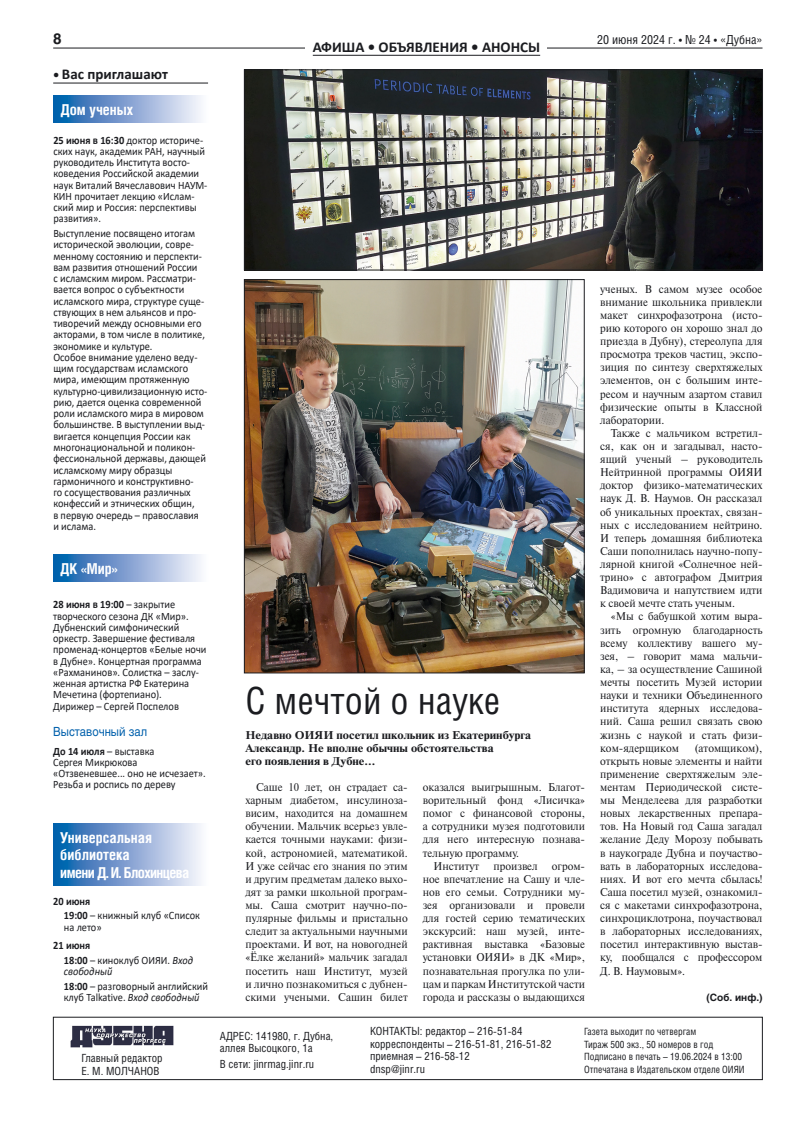
<style>
.page{position:relative;width:798px;height:1134px;background:#fff}
.page>*{position:absolute;margin:0;border:0;box-sizing:border-box;transform-origin:0 0}
.t1{font:37.5px "Helios Cond C";color:#1b1c20}
.t2{font:700 15px/17.5px "Helios Cond C";color:#fff}
.t3{font:700 15px "Calibri";color:#1b1c20}
.t4{font:700 15px "Helios C";color:#1b1c20}
.t5{font:12.5px "Helios Cond C";color:#1b1c20}
.t6{font:12.5px "Helios C";color:#0060ac;scale:.9 1}
.t7{font:11.25px/13.1px "Newton C";color:#1b1c20;text-align:justify;scale:.95 1}
.t8{font:11.25px/11.2px "Calibri";color:#1b1c20;scale:.92 1}
.t9{font:11.25px/12.5px "Helios Cond C";color:#1b1c20}
.t10{font:700 11.25px/13.1px "Newton C";color:#1b1c20;scale:1.1 1}
.t11{font:10px/12.5px "Helios Cond C";color:#1b1c20}
.t12{font:700 10px "Helios C";color:#1b1c20}
.s1{font-size:12.5px}
.s2{font-weight:700}
.s3{font-style:italic}
</style>
<div class="page">
<hr style="left:53px;top:48px;width:709px;height:1px;background:#1b1c20">
<div style="left:53px;top:1017px;width:709px;height:63px;border:1px solid #1b1c20"></div>
<img style="left:71px;top:1025px;width:103px;height:22px">
<div style="left:305px;top:37px;width:242px;height:15px;background:#fff"></div>
<hr style="left:313px;top:55px;width:227px;height:1px;background:#1b1c20">
<hr style="left:53px;top:83px;width:155px;height:1px;background:#1b1c20">
<svg style="left:53px;top:555px;width:148px;height:26px;background:#7ea3d1"></svg>
<svg style="left:53px;top:824px;width:148px;height:61px;background:#7da3d1"></svg>
<svg style="left:53px;top:96px;width:148px;height:26px;background:#7ea3d1"></svg>
<img style="left:246px;top:282px;width:336px;height:389px">
<div style="left:244px;top:280px;width:340px;height:393px;border:1px solid #1b1c20"></div>
<img style="left:246px;top:72px;width:514px;height:196px">
<div style="left:244px;top:70px;width:518px;height:200px;border:1px solid #1b1c20"></div>
<h2 class="t4" style="left:53px;top:29px;width:10px">8</h2>
<p class="t5" style="left:596px;top:32px;width:167px">20 июня 2024 г. • № 24 • «Дубна»</p>
<h2 class="t3" style="left:313px;top:36px;width:229px">АФИША • ОБЪЯВЛЕНИЯ • АНОНСЫ</h2>
<h2 class="t3" style="left:53px;top:64px;width:116px"><span class="s1">•</span> Вас приглашают</h2>
<h2 class="t2" style="left:60px;top:101px;width:74px">Дом ученых</h2>
<p class="t8" style="left:53px;top:134px;width:169px"><span class="s2">25 июня в 16:30</span> доктор историче&shy;ских наук, академик РАН, научный руководитель Института восто&shy;коведения Российской академии наук Виталий Вячеславович НАУМ-<br>КИН прочитает лекцию «Ислам&shy;ский мир и Россия: перспективы развития».</p>
<p class="t8" style="left:53px;top:228px;width:169px">Выступление посвящено итогам исторической эволюции, совре&shy;менному состоянию и перспекти&shy;вам развития отношений России<br>с исламским миром. Рассматри&shy;вается вопрос о субъектности исламского мира, структуре суще&shy;ствующих в нем альянсов и про&shy;тиворечий между основными его акторами, в том числе в политике, экономике и культуре.<br>Особое внимание уделено веду&shy;щим государствам исламского мира, имеющим протяженную культурно-цивилизационную исто&shy;рию, дается оценка современной роли исламского мира в мировом большинстве. В выступлении выд&shy;вигается концепция России как многонациональной и поликон&shy;фессиональной державы, дающей исламскому миру образцы гармоничного и конструктивно-<br>го сосуществования различных конфессий и этнических общин,<br>в первую очередь – православия<br>и ислама.</p>
<h2 class="t2" style="left:60px;top:559px;width:59px">ДК «Мир»</h2>
<p class="t8" style="left:53px;top:599px;width:168px"><span class="s2">28 июня в 19:00</span> – закрытие творческого сезона ДК «Мир».<br>Дубненский симфонический оркестр. Завершение фестиваля променад-концертов «Белые ночи в Дубне». Концертная программа «Рахманинов». Солистка – заслу&shy;женная артистка РФ Екатерина<br>Мечетина (фортепиано).<br>Дирижер – Сергей Поспелов</p>
<p class="t6" style="left:53px;top:724px;width:106px">Выставочный зал</p>
<p class="t8" style="left:53px;top:745px;width:167px"><span class="s2">До 14 июля</span> – выставка<br>Сергея Микрюкова «Отзвеневшее... оно не исчезает».<br>Резьба и роспись по дереву</p>
<h2 class="t2" style="left:60px;top:828px;width:131px">Универсальная библиотека<br>имени Д. И. Блохинцева</h2>
<p class="t8" style="left:64px;top:893px;width:150px;line-height:14.8px;text-indent:-11px"><span class="s2">20 июня<br>19:00</span> – книжный клуб «Список</p>
<p class="t8" style="left:64px;top:921px;width:43px">на лето»</p>
<p class="t8" style="left:64px;top:937px;width:142px;line-height:14.8px;text-indent:-11px"><span class="s2">21 июня<br>18:00</span> – киноклуб ОИЯИ. <span class="s3">Вход</span></p>
<p class="t8" style="left:64px;top:963px;width:158px;line-height:14.8px"><span class="s3">свободный<br></span><span class="s2">18:00</span> – разговорный английский</p>
<p class="t8" style="left:64px;top:991px;width:149px">клуб Talkative. <span class="s3">Вход свободный</span></p>
<p class="t9" style="left:81px;top:1052px;width:83px">Главный редактор<br>Е. М. МОЛЧАНОВ</p>
<h1 class="t1" style="left:245px;top:678px;width:256px">С мечтой о науке</h1>
<p class="t10" style="left:245px;top:728px;width:261px">Недавно ОИЯИ посетил школьник из Екатеринбурга<br>Александр. Не вполне обычны обстоятельства<br>его появления в Дубне…</p>
<p class="t7" style="left:245px;top:780px;width:172px;text-indent:11px">Саше 10 лет, он страдает са&shy;харным диабетом, инсулиноза&shy;висим, находится на домашнем обучении. Мальчик всерьез увле&shy;кается точными науками: физи&shy;кой, астрономией, математикой.<br>И уже сейчас его знания по этим и другим предметам далеко выхо&shy;дят за рамки школьной програм&shy;мы. Саша смотрит научно-по&shy;пулярные фильмы и пристально следит за актуальными научными проектами. И вот, на новогодней «Ёлке желаний» мальчик загадал посетить наш Институт, музей и лично познакомиться с дубнен&shy;скими учеными. Сашин билет</p>
<p class="t7" style="left:422px;top:780px;width:172px">оказался выигрышным. Благот-</p>
<p class="t7" style="left:422px;top:794px;width:172px">ворительный фонд «Лисичка»</p>
<p class="t7" style="left:422px;top:807px;width:172px">помог с финансовой стороны,</p>
<p class="t7" style="left:422px;top:820px;width:172px">а сотрудники музея подготовили</p>
<p class="t7" style="left:422px;top:833px;width:172px">для него интересную познава-</p>
<p class="t7" style="left:422px;top:846px;width:103px">тельную программу.</p>
<p class="t7" style="left:433px;top:859px;width:50px">Институт</p>
<p class="t7" style="left:493px;top:859px;width:48px">произвел</p>
<p class="t7" style="left:422px;top:859px;width:172px;text-indent:129px">огром&shy;ное впечатление на Сашу и чле&shy;нов его семьи. Сотрудники му&shy;зея организовали и провели для гостей серию тематических экскурсий: наш музей, инте&shy;рактивная выставка «Базовые установки ОИЯИ» в ДК «Мир», познавательная прогулка по ули&shy;цам и паркам Институтской части города и рассказы о выдающихся</p>
<p class="t7" style="left:600px;top:282px;width:172px">ученых. В самом музее особое внимание школьника привлекли макет синхрофазотрона (исто&shy;рию которого он хорошо знал до приезда в Дубну), стереолупа для просмотра треков частиц, экспо&shy;зиция по синтезу сверхтяжелых элементов, он с большим инте&shy;ресом и научным азартом ставил физические опыты в Классной лаборатории.</p>
<p class="t7" style="left:600px;top:427px;width:172px;text-indent:11px">Также с мальчиком встретил&shy;ся, как он и загадывал, насто&shy;ящий ученый – руководитель Нейтринной программы ОИЯИ доктор физико-математических наук Д. В. Наумов. Он рассказал об уникальных проектах, связан&shy;ных с исследованием нейтрино.<br>И теперь домашняя библиотека Саши пополнилась научно-попу&shy;лярной книгой «Солнечное ней&shy;трино» с автографом Дмитрия Вадимовича и напутствием идти к своей мечте стать ученым.</p>
<p class="t7" style="left:600px;top:610px;width:172px;text-indent:11px">«Мы с бабушкой хотим выра&shy;зить огромную благодарность всему коллективу вашего му&shy;зея, – говорит мама мальчи&shy;ка, – за осуществление Сашиной мечты посетить Музей истории науки и техники Объединенного института ядерных исследова&shy;ний. Саша решил связать свою жизнь с наукой и стать физи&shy;ком-ядерщиком</p>
<p class="t7" style="left:600px;top:741px;width:172px;text-indent:94px">(атомщиком), открыть новые элементы и найти применение сверхтяжелым эле&shy;ментам Периодической систе&shy;мы Менделеева для разработки новых лекарственных препара&shy;тов. На Новый год Саша загадал желание Деду Морозу побывать в наукограде Дубна и поучаство&shy;вать в лабораторных исследова&shy;ниях. И вот его мечта сбылась!<br>Саша посетил музей, ознакомил&shy;ся с макетами синхрофазотрона, синхроциклотрона, поучаствовал в лабораторных исследованиях, посетил интерактивную выстав&shy;ку, пообщался с профессором Д. В. Наумовым».</p>
<p class="t12" style="left:706px;top:991px;width:57px">(Соб. инф.)</p>
<p class="t9" style="left:220px;top:1029px;width:115px">АДРЕС: 141980, г. Дубна, аллея Высоцкого, 1а</p>
<p class="t9" style="left:220px;top:1058px;width:96px">В сети: jinrmag.jinr.ru</p>
<p class="t9" style="left:370px;top:1025px;width:183px">КОНТАКТЫ: редактор – 216-51-84 корреспонденты – 216-51-81, 216-51-82 приемная – 216-58-12<br>dnsp@jinr.ru</p>
<p class="t11" style="left:583px;top:1025px;width:162px">Газета выходит по четвергам<br>Тираж 500 экз., 50 номеров в год Подписано в печать – 19.06.2024 в 13:00<br>Отпечатана в Издательском отделе ОИЯИ</p>
</div>
